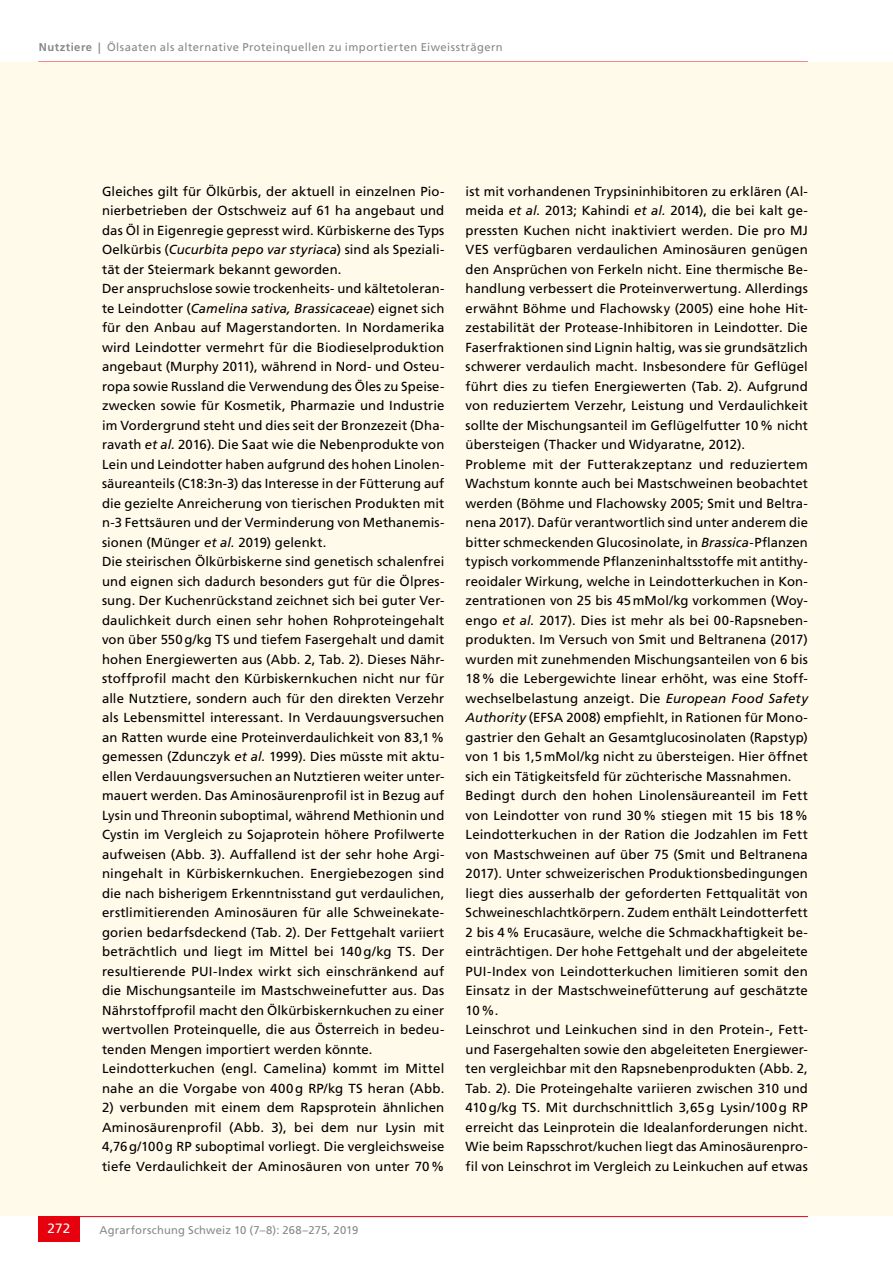
<style>
.page{position:relative;width:893px;height:1263px;background:#fff}
.page>*{position:absolute;margin:0;border:0;box-sizing:border-box;transform-origin:0 0}
.t1{font:13.5px "Frutiger LT Std";color:#fff}
.t2{font:13.2px/19.5px "Frutiger LT Std";letter-spacing:.01em;color:#000}
.t3{font:11.25px "Frutiger LT Std";letter-spacing:.035em;color:#878988}
.t4{font:11.25px "Frutiger LT Std";letter-spacing:.015em;color:#878988}
.s1{font-weight:700}
.s2{font-style:italic}
</style>
<div class="page">
<hr style="left:38px;top:62px;width:770px;height:1px;background:#e7000e">
<hr style="left:38px;top:1216px;width:770px;height:1px;background:#e7000e">
<div style="left:38px;top:1216px;width:42px;height:26px;background:#e7000e"></div>
<div style="left:0;top:63px;width:893px;height:1153px;background:#fffaea"></div>
<p class="t3" style="left:39px;top:40px;width:466px"><span class="s1">Nutztiere |</span> Ölsaaten als alternative Proteinquellen zu importierten Eiweissträgern</p>
<p class="t2" style="left:102px;top:181px;width:344px">Gleiches gilt für Ölkürbis, der aktuell in einzelnen Pio&shy;nierbetrieben der Ostschweiz auf 61 ha angebaut und das Öl in Eigenregie gepresst wird. Kürbiskerne des Typs Oelkürbis (<span class="s2">Cucurbita pepo var styriaca</span>) sind als Speziali&shy;tät der Steiermark bekannt geworden.<br>Der anspruchslose sowie trockenheits- und kältetoleran&shy;te Leindotter (<span class="s2">Camelina sativa, Brassicaceae</span>) eignet sich für den Anbau auf Magerstandorten. In Nordamerika wird Leindotter vermehrt für die Biodieselproduktion angebaut (Murphy 2011), während in Nord- und Osteu&shy;ropa sowie Russland die Verwendung des Öles zu Speise&shy;zwecken sowie für Kosmetik, Pharmazie und Industrie im Vordergrund steht und dies seit der Bronzezeit (Dha&shy;ravath <span class="s2">et al.</span> 2016). Die Saat wie die Nebenprodukte von Lein und Leindotter haben aufgrund des hohen Linolen&shy;säureanteils (C18:3n-3) das Interesse in der Fütterung auf die gezielte Anreicherung von tierischen Produkten mit n-3 Fettsäuren und der Verminderung von Methanemis&shy;sionen (Münger <span class="s2">et al.</span> 2019) gelenkt.<br>Die steirischen Ölkürbiskerne sind genetisch schalenfrei und eignen sich dadurch besonders gut für die Ölpres&shy;sung. Der Kuchenrückstand zeichnet sich bei guter Ver&shy;daulichkeit durch einen sehr hohen Rohproteingehalt von über 550g/kg TS und tiefem Fasergehalt und damit hohen Energiewerten aus (Abb. 2, Tab. 2). Dieses Nähr&shy;stoffprofil macht den Kürbiskernkuchen nicht nur für alle Nutztiere, sondern auch für den direkten Verzehr als Lebensmittel interessant. In Verdauungsversuchen an Ratten wurde eine Proteinverdaulichkeit von 83,1% gemessen (Zdunczyk <span class="s2">et al.</span> 1999). Dies müsste mit aktu&shy;ellen Verdauungsversuchen an Nutztieren weiter unter&shy;mauert werden. Das Aminosäurenprofil ist in Bezug auf Lysin und Threonin suboptimal, während Methionin und Cystin im Vergleich zu Sojaprotein höhere Profilwerte aufweisen (Abb. 3). Auffallend ist der sehr hohe Argi&shy;ningehalt in Kürbiskernkuchen. Energiebezogen sind die nach bisherigem Erkenntnisstand gut verdaulichen, erstlimitierenden Aminosäuren für alle Schweinekate&shy;gorien bedarfsdeckend (Tab. 2). Der Fettgehalt variiert beträchtlich und liegt im Mittel bei 140g/kg TS. Der resultierende PUI-Index wirkt sich einschränkend auf die Mischungsanteile im Mastschweinefutter aus. Das Nährstoffprofil macht den Ölkürbiskernkuchen zu einer wertvollen Proteinquelle, die aus Österreich in bedeu&shy;tenden Mengen importiert werden könnte.<br>Leindotterkuchen (engl. Camelina) kommt im Mittel nahe an die Vorgabe von 400g RP/kg TS heran (Abb.</p>
<p class="t2" style="left:102px;top:1098px;width:344px;text-align:justify">2) verbunden mit einem dem Rapsprotein ähnlichen Aminosäurenprofil (Abb. 3), bei dem nur Lysin mit 4,76g/100g RP suboptimal vorliegt. Die vergleichsweise tiefe Verdaulichkeit der Aminosäuren von unter 70%</p>
<p class="t1" style="left:48px;top:1221px;width:24px">272</p>
<p class="t4" style="left:99px;top:1223px;width:260px">Agrarforschung Schweiz 10 (7–8): 268–275, 2019</p>
<p class="t2" style="left:466px;top:181px;width:344px">ist mit vorhandenen Trypsininhibitoren zu erklären (Al&shy;meida <span class="s2">et al.</span> 2013; Kahindi <span class="s2">et al.</span> 2014), die bei kalt ge&shy;pressten Kuchen nicht inaktiviert werden. Die pro MJ VES verfügbaren verdaulichen Aminosäuren genügen den Ansprüchen von Ferkeln nicht. Eine thermische Be&shy;handlung verbessert die Proteinverwertung. Allerdings erwähnt Böhme und Flachowsky (2005) eine hohe Hit&shy;zestabilität der Protease-Inhibitoren in Leindotter. Die Faserfraktionen sind Lignin haltig, was sie grundsätzlich schwerer verdaulich macht. Insbesondere für Geflügel führt dies zu tiefen Energiewerten (Tab. 2). Aufgrund von reduziertem Verzehr, Leistung und Verdaulichkeit sollte der Mischungsanteil im Geflügelfutter 10% nicht übersteigen (Thacker und Widyaratne, 2012).<br>Probleme mit der Futterakzeptanz und reduziertem Wachstum konnte auch bei Mastschweinen beobachtet werden (Böhme und Flachowsky 2005; Smit und Beltra&shy;nena 2017). Dafür verantwortlich sind unter anderem die bitter schmeckenden Glucosinolate, in <span class="s2">Brassica</span>-Pflanzen typisch vorkommende Pflanzeninhaltsstoffe mit antithy&shy;reoidaler Wirkung, welche in Leindotterkuchen in Kon&shy;zentrationen von 25 bis 45mMol/kg vorkommen (Woy&shy;engo <span class="s2">et al.</span> 2017). Dies ist mehr als bei 00-Rapsneben&shy;produkten. Im Versuch von Smit und Beltranena (2017) wurden mit zunehmenden Mischungsanteilen von 6 bis 18% die Lebergewichte linear erhöht, was eine Stoff&shy;wechselbelastung anzeigt. Die <span class="s2">European Food Safety Authority</span> (EFSA 2008) empfiehlt, in Rationen für Mono&shy;gastrier den Gehalt an Gesamtglucosinolaten (Rapstyp) von 1 bis 1,5mMol/kg nicht zu übersteigen. Hier öffnet sich ein Tätigkeitsfeld für züchterische Massnahmen.<br>Bedingt durch den hohen Linolensäureanteil im Fett von Leindotter von rund 30% stiegen mit 15 bis 18% Leindotterkuchen in der Ration die Jodzahlen im Fett von Mastschweinen auf über 75 (Smit und Beltranena 2017). Unter schweizerischen Produktionsbedingungen liegt dies ausserhalb der geforderten Fettqualität von Schweineschlachtkörpern. Zudem enthält Leindotterfett 2 bis 4% Erucasäure, welche die Schmackhaftigkeit be&shy;einträchtigen. Der hohe Fettgehalt und der abgeleitete PUI-Index von Leindotterkuchen limitieren somit den Einsatz in der Mastschweinefütterung auf geschätzte 10%.<br>Leinschrot und Leinkuchen sind in den Protein-, Fett&shy;und Fasergehalten sowie den abgeleiteten Energiewer&shy;ten vergleichbar mit den Rapsnebenprodukten (Abb. 2, Tab. 2). Die Proteingehalte variieren zwischen 310 und 410g/kg TS. Mit durchschnittlich 3,65g Lysin/100g RP erreicht das Leinprotein die Idealanforderungen nicht.<br>Wie beim Rapsschrot/kuchen liegt das Aminosäurenpro&shy;fil von Leinschrot im Vergleich zu Leinkuchen auf etwas</p>
</div>
